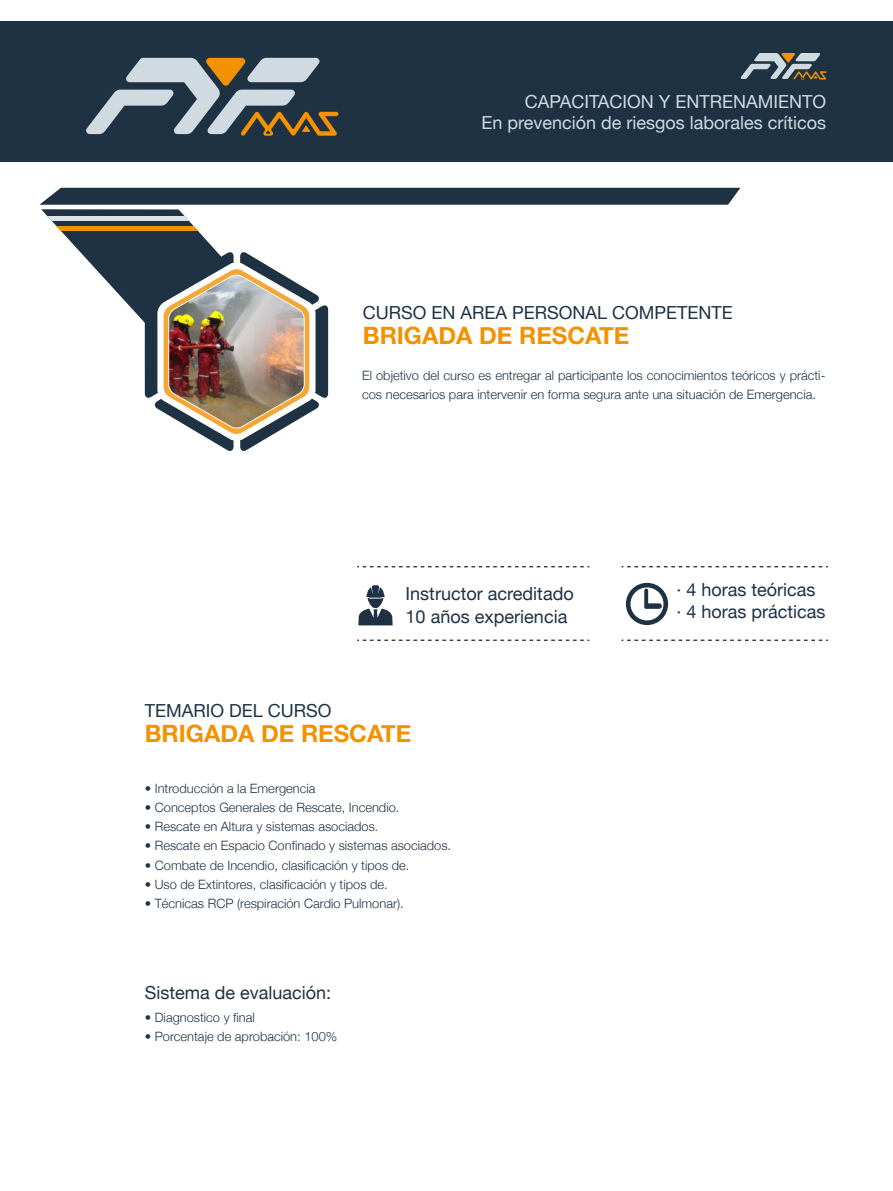
<style>
.page{position:relative;width:893px;height:1191px;background:#fff}
.page>*{position:absolute;margin:0;border:0;box-sizing:border-box;transform-origin:0 0}
.t1{font:700 23.85px "Helvetica Neue";color:#f39200}
.t2{font:18px/21.6px "Helvetica Neue";color:#1e3244}
.t3{font:18px/21.6px "Helvetica Neue";color:#d0dae1;text-align:right}
.t4{font:300 12.9px/19.4px "Helvetica Neue";color:#1e3244}
</style>
<div class="page">
<div style="left:0;top:21px;width:893px;height:140px;background:#1e3244"></div>
<svg style="left:39px;top:188px;width:701px;height:263px"></svg>
<hr style="left:44px;top:216px;width:155px;height:4px;background:#dbe2e9">
<hr style="left:44px;top:227px;width:155px;height:4px;background:#f39200">
<svg style="left:86px;top:58px;width:253px;height:78px"></svg>
<svg style="left:741px;top:53px;width:86px;height:27px"></svg>
<svg style="left:626px;top:583px;width:42px;height:42px"></svg>
<svg style="left:358px;top:585px;width:35px;height:40px"></svg>
<svg style="left:357px;top:639px;width:232px;height:2px"></svg>
<svg style="left:622px;top:639px;width:206px;height:2px"></svg>
<svg style="left:357px;top:566px;width:232px;height:1px"></svg>
<svg style="left:622px;top:566px;width:206px;height:1px"></svg>
<h2 class="t3" style="left:481px;top:89px;width:346px">CAPACITACION Y ENTRENAMIENTO<br>En prevención de riesgos laborales críticos</h2>
<h2 class="t2" style="left:363px;top:300px;width:372px">CURSO EN AREA PERSONAL COMPETENTE</h2>
<h1 class="t1" style="left:363px;top:314px;width:268px">BRIGADA DE RESCATE</h1>
<p class="t4" style="left:362px;top:365px;width:465px">El objetivo del curso es entregar al participante los conocimientos teóricos y prácti&shy;cos necesarios para intervenir en forma segura ante una situación de Emergencia.</p>
<h2 class="t2" style="left:145px;top:698px;width:188px">TEMARIO DEL CURSO</h2>
<h2 class="t2" style="left:406px;top:580px;width:170px;line-height:23.2px">Instructor acreditado<br>10 años experiencia</h2>
<h1 class="t1" style="left:145px;top:711px;width:268px">BRIGADA DE RESCATE</h1>
<p class="t4" style="left:145px;top:777px;width:172px">• Introducción a la Emergencia</p>
<p class="t4" style="left:145px;top:797px;width:256px">• Conceptos Generales de Rescate, Incendio.</p>
<p class="t4" style="left:145px;top:816px;width:235px">• Rescate en Altura y sistemas asociados.</p>
<p class="t4" style="left:145px;top:835px;width:308px">• Rescate en Espacio Confinado y sistemas asociados.</p>
<p class="t4" style="left:145px;top:854px;width:266px">• Combate de Incendio, clasificación y tipos de.</p>
<p class="t4" style="left:145px;top:874px;width:244px">• Uso de Extintores, clasificación y tipos de.</p>
<p class="t4" style="left:145px;top:893px;width:260px">• Técnicas RCP (respiración Cardio Pulmonar).</p>
<h2 class="t2" style="left:145px;top:980px;width:188px">Sistema de evaluación:</h2>
<p class="t4" style="left:145px;top:1006px;width:112px">• Diagnostico y final</p>
<p class="t4" style="left:145px;top:1026px;width:194px">• Porcentaje de aprobación: 100%</p>
<h2 class="t2" style="left:676px;top:578px;width:151px">· 4 horas teóricas<br>· 4 horas prácticas</h2>
</div>
